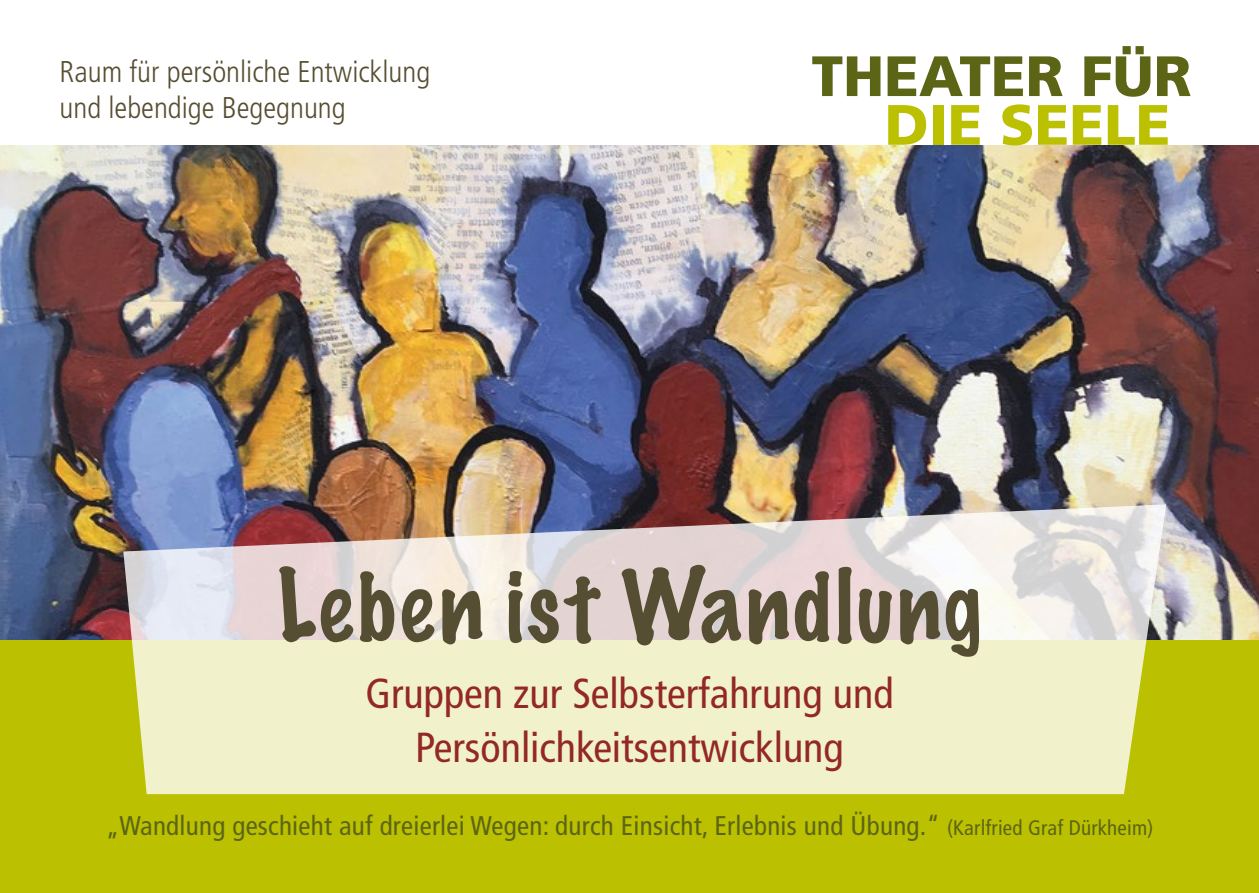
<style>
.page{position:relative;width:1259px;height:893px;background:#fff}
.page>*{position:absolute;margin:0;border:0;box-sizing:border-box;transform-origin:0 0}
.t1{font:100 90px "Marker Felt";letter-spacing:.035em;color:#564e32}
.t2{font:900 56.7px "Frutiger LT";color:#5c6515}
.t3{font:900 56.7px "Frutiger LT";color:#bbc000}
.t4{font:condensed 42px/54px "Frutiger LT";color:#932825;text-align:center}
.t5{font:300 condensed 30px/36px "Frutiger LT";color:#564e32}
.t6{font:condensed 27px "Frutiger LT";letter-spacing:.01em;color:#5c6515}
.s1{font-size:21px}
</style>
<div class="page">
<img style="left:0;top:145px;width:1259px;height:495px">
<div style="left:0;top:640px;width:1259px;height:253px;background:#bbc000"></div>
<svg style="left:123px;top:504px;width:1043px;height:290px;background:#e2ddc5"></svg>
<p class="t5" style="left:60px;top:54px;width:372px">Raum für persönliche Entwicklung und lebendige Begegnung</p>
<h2 class="t2" style="left:811px;top:42px;width:381px">THEATER FÜR</h2>
<h2 class="t3" style="left:884px;top:91px;width:287px">DIE SEELE</h2>
<h1 class="t1" style="left:277px;top:535px;width:706px">Leben ist Wandlung</h1>
<h3 class="t4" style="left:365px;top:666px;width:529px">Gruppen zur Selbsterfahrung und<br>Persönlichkeitsentwicklung</h3>
<p class="t6" style="left:106px;top:810px;width:1049px">„Wandlung geschieht auf dreierlei Wegen: durch Einsicht, Erlebnis und Übung.“ <span class="s1">(Karlfried Graf Dürkheim)</span></p>
</div>
